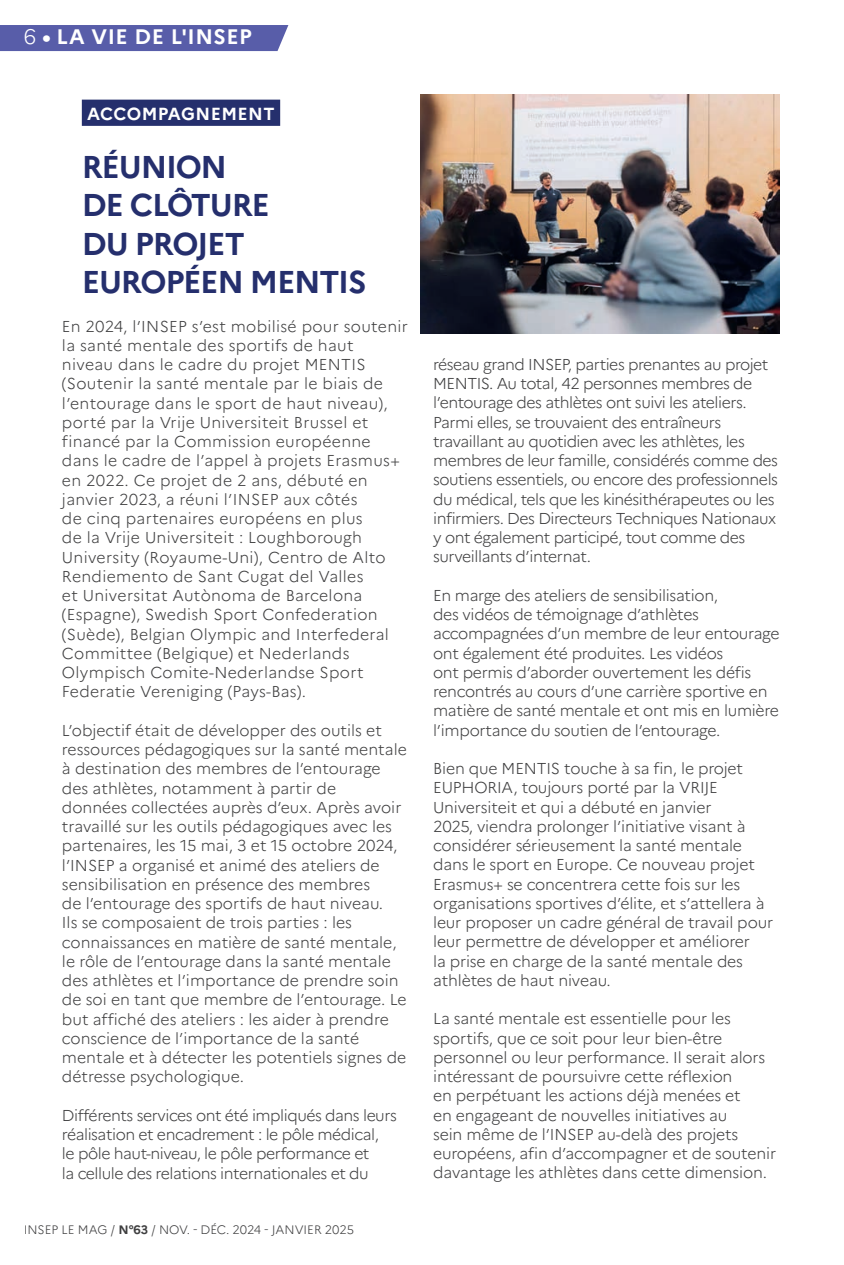
<style>
.page{position:relative;width:844px;height:1265px;background:#fff}
.page>*{position:absolute;margin:0;border:0;box-sizing:border-box;transform-origin:0 0}
.t1{font:700 31.5px/38.5px "Marianne";letter-spacing:-.04em;color:#252f6d}
.t2{font:700 21px "Marianne";letter-spacing:.025em;color:#fff}
.t3{font:700 17.5px "Marianne";letter-spacing:.025em;color:#fff}
.t4{font:300 15.75px/19.2px "Marianne";letter-spacing:-.01em;color:#3e3e3f}
.t5{font:300 15.75px/19.2px "Marianne";letter-spacing:.02em;color:#3e3e3f}
.t6{font:300 15.75px/19.2px "Marianne";letter-spacing:-.03em;color:#3e3e3f}
.t7{font:300 12.25px "Marianne";color:#3f3f40}
.s1{font-weight:300}
.s2{font-weight:700}
</style>
<div class="page">
<div style="left:82px;top:100px;width:198px;height:26px;background:#252f6d"></div>
<img style="left:421px;top:94px;width:358px;height:240px">
<div style="left:0;top:25px;width:288px;height:26px;background:#585da9"></div>
<h2 class="t2" style="left:24px;top:24px;width:230px"><span class="s1">6</span> • LA VIE DE L'INSEP</h2>
<p class="t3" style="left:87px;top:103px;width:189px">ACCOMPAGNEMENT</p>
<h1 class="t1" style="left:82px;top:147px;width:286px">RÉUNION<br>DE CLÔTURE<br>DU PROJET<br>EUROPÉEN MENTIS</h1>
<p class="t5" style="left:62px;top:316px;width:348px">En 2024, l’INSEP s’est mobilisé pour soutenir la santé mentale des sportifs de haut niveau dans le cadre du projet MENTIS (Soutenir la santé mentale par le biais de l’entourage dans le sport de haut niveau), porté par la Vrije Universiteit Brussel et financé par la Commission européenne dans le cadre de l’appel à projets Erasmus+ en 2022. Ce projet de 2 ans, débuté en janvier 2023, a réuni l’INSEP aux côtés<br>de cinq partenaires européens en plus<br>de la Vrije Universiteit : Loughborough University (Royaume-Uni), Centro de Alto Rendiemento de Sant Cugat del Valles<br>et Universitat Autònoma de Barcelona (Espagne), Swedish Sport Confederation (Suède), Belgian Olympic and Interfederal Committee (Belgique) et Nederlands Olympisch Comite-Nederlandse Sport Federatie Vereniging (Pays-Bas).</p>
<p class="t4" style="left:62px;top:720px;width:346px">L’objectif était de développer des outils et ressources pédagogiques sur la santé mentale à destination des membres de l’entourage des athlètes, notamment à partir de<br>données collectées auprès d’eux. Après avoir travaillé sur les outils pédagogiques avec les partenaires, les 15 mai, 3 et 15 octobre 2024, l’INSEP a organisé et animé des ateliers de sensibilisation en présence des membres<br>de l’entourage des sportifs de haut niveau.<br>Ils se composaient de trois parties : les connaissances en matière de santé mentale, le rôle de l’entourage dans la santé mentale des athlètes et l’importance de prendre soin de soi en tant que membre de l’entourage. Le but affiché des ateliers : les aider à prendre conscience de l’importance de la santé mentale et à détecter les potentiels signes de détresse psychologique.</p>
<p class="t6" style="left:62px;top:1105px;width:336px">Différents services ont été impliqués dans leurs réalisation et encadrement : le pôle médical,<br>le pôle haut-niveau, le pôle performance et<br>la cellule des relations internationales et du</p>
<p class="t7" style="left:24px;top:1222px;width:332px">INSEP LE MAG / <span class="s2">N°63</span> / NOV. - DÉC. 2024 - JANVIER 2025</p>
<p class="t6" style="left:433px;top:355px;width:346px">réseau grand INSEP, parties prenantes au projet MENTIS. Au total, 42 personnes membres de l’entourage des athlètes ont suivi les ateliers.<br>Parmi elles, se trouvaient des entraîneurs travaillant au quotidien avec les athlètes, les membres de leur famille, considérés comme des soutiens essentiels, ou encore des professionnels du médical, tels que les kinésithérapeutes ou les infirmiers. Des Directeurs Techniques Nationaux y ont également participé, tout comme des surveillants d’internat.</p>
<p class="t4" style="left:433px;top:586px;width:348px">En marge des ateliers de sensibilisation,<br>des vidéos de témoignage d’athlètes accompagnées d’un membre de leur entourage ont également été produites. Les vidéos<br>ont permis d’aborder ouvertement les défis rencontrés au cours d’une carrière sportive en matière de santé mentale et ont mis en lumière l’importance du soutien de l’entourage.</p>
<p class="t4" style="left:433px;top:759px;width:341px">Bien que MENTIS touche à sa fin, le projet EUPHORIA, toujours porté par la VRIJE Universiteit et qui a débuté en janvier<br>2025, viendra prolonger l’initiative visant à considérer sérieusement la santé mentale dans le sport en Europe. Ce nouveau projet Erasmus+ se concentrera cette fois sur les organisations sportives d’élite, et s’attellera à leur proposer un cadre général de travail pour leur permettre de développer et améliorer<br>la prise en charge de la santé mentale des athlètes de haut niveau.</p>
<p class="t4" style="left:433px;top:1009px;width:344px">La santé mentale est essentielle pour les sportifs, que ce soit pour leur bien-être personnel ou leur performance. Il serait alors intéressant de poursuivre cette réflexion<br>en perpétuant les actions déjà menées et<br>en engageant de nouvelles initiatives au<br>sein même de l’INSEP au-delà des projets européens, afin d’accompagner et de soutenir davantage les athlètes dans cette dimension.</p>
</div>
